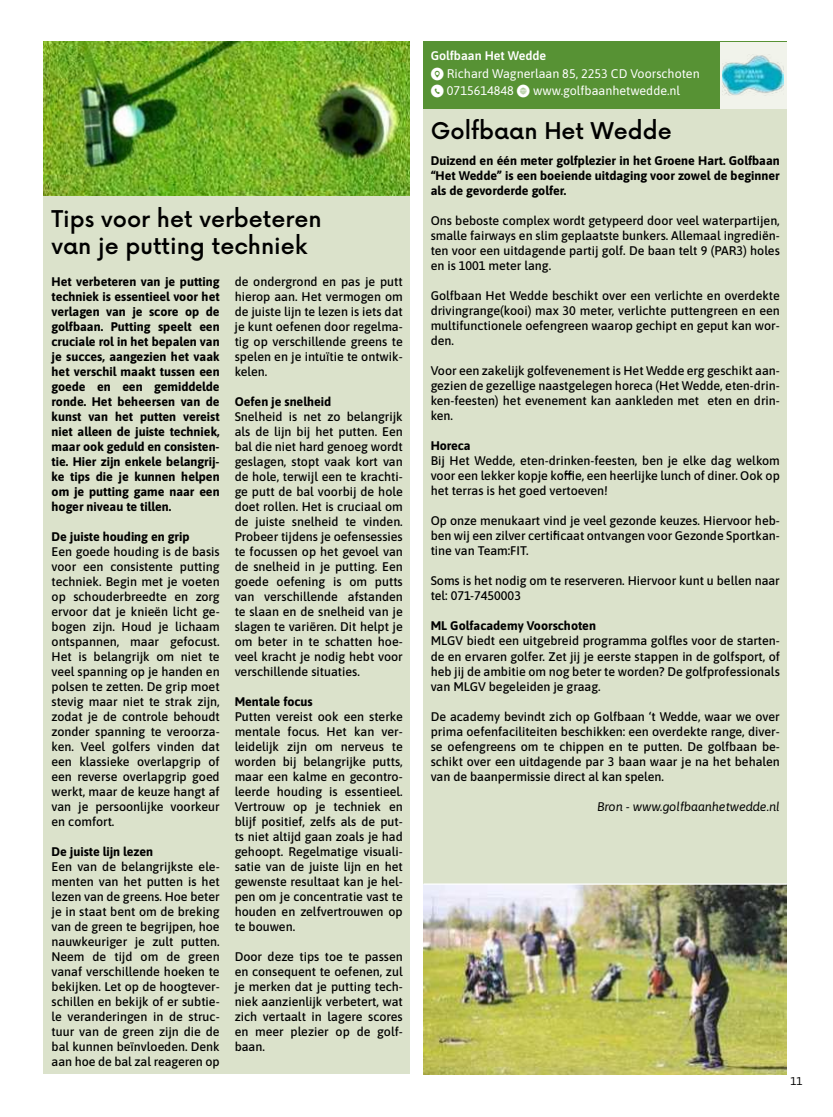
<style>
.page{position:relative;width:833px;height:1117px;background:#fff}
.page>*{position:absolute;margin:0;border:0;box-sizing:border-box;transform-origin:0 0}
.t1{font:500 28.12px/27px "Now";color:#000}
.t2{font:12.5px/15px "Asap";color:#000;text-align:justify}
.t3{font:12.5px/17.5px "Asap";color:#fff}
.t4{font:italic 12.5px "Asap";color:#000}
.t5{font:11.25px "Asap";color:#000}
.s1{font-family:"Social Media Circled"}
</style>
<div class="page">
<div style="left:423px;top:42px;width:364px;height:1033px;background:#dbe2cb"></div>
<img style="left:423px;top:884px;width:364px;height:190px">
<div style="left:423px;top:42px;width:364px;height:32px;background:#579234"></div>
<div style="left:423px;top:59px;width:364px;height:32px;background:#579234"></div>
<div style="left:423px;top:77px;width:364px;height:32px;background:#579234"></div>
<hr style="left:423px;top:883px;width:364px;height:1px;background:#fff">
<div style="left:720px;top:42px;width:67px;height:67px;background:#f1f3eb"></div>
<img style="left:722px;top:55px;width:61px;height:41px">
<div style="left:43px;top:42px;width:367px;height:1031px;background:#dbe2cb"></div>
<img style="left:43px;top:42px;width:367px;height:153px">
<h1 class="t1" style="left:51px;top:207px;width:272px">Tips voor het verbeteren van je putting techniek</h1>
<p class="t2" style="left:52px;top:274px;width:170px">Het verbeteren van je putting techniek is essentieel voor het verlagen van je score op de golfbaan. Putting speelt een cruciale rol in het bepalen van je succes, aangezien het vaak het verschil maakt tussen een goede en een gemiddelde ronde. Het beheersen van de kunst van het putten vereist niet alleen de juiste techniek, maar ook geduld en consisten&shy;tie. Hier zijn enkele belangrij&shy;ke tips die je kunnen helpen om je putting game naar een hoger niveau te tillen.</p>
<p class="t2" style="left:52px;top:529px;width:170px;text-align:left">De juiste houding en grip<br>Een goede houding is de basis voor een consistente putting techniek. Begin met je voeten op schouderbreedte en zorg ervoor dat je knieën licht ge&shy;bogen zijn. Houd je lichaam ontspannen, maar gefocust.<br>Het is belangrijk om niet te veel spanning op je handen en polsen te zetten. De grip moet stevig maar niet te strak zijn, zodat je de controle behoudt zonder spanning te veroorza&shy;ken. Veel golfers vinden dat een klassieke overlapgrip of een reverse overlapgrip goed werkt, maar de keuze hangt af van je persoonlijke voorkeur en comfort.</p>
<p class="t2" style="left:52px;top:844px;width:170px;text-align:left">De juiste lijn lezen<br>Een van de belangrijkste ele&shy;menten van het putten is het lezen van de greens. Hoe beter je in staat bent om de breking van de green te begrijpen, hoe nauwkeuriger je zult putten.<br>Neem de tijd om de green vanaf verschillende hoeken te bekijken. Let op de hoogtever&shy;schillen en bekijk of er subtie&shy;le veranderingen in de struc&shy;tuur van de green zijn die de bal kunnen beïnvloeden. Denk aan hoe de bal zal reageren op</p>
<p class="t2" style="left:235px;top:274px;width:170px">de ondergrond en pas je putt hierop aan. Het vermogen om de juiste lijn te lezen is iets dat je kunt oefenen door regelma&shy;tig op verschillende greens te spelen en je intuïtie te ontwik&shy;kelen.</p>
<p class="t2" style="left:235px;top:394px;width:170px;text-align:left">Oefen je snelheid<br>Snelheid is net zo belangrijk als de lijn bij het putten. Een bal die niet hard genoeg wordt geslagen, stopt vaak kort van de hole, terwijl een te krachti&shy;ge putt de bal voorbij de hole doet rollen. Het is cruciaal om de juiste snelheid te vinden.<br>Probeer tijdens je oefensessies te focussen op het gevoel van de snelheid in je putting. Een goede oefening is om putts van verschillende afstanden te slaan en de snelheid van je slagen te variëren. Dit helpt je om beter in te schatten hoe&shy;veel kracht je nodig hebt voor verschillende situaties.</p>
<p class="t2" style="left:235px;top:694px;width:170px;text-align:left">Mentale focus<br>Putten vereist ook een sterke mentale focus. Het kan ver&shy;leidelijk zijn om nerveus te worden bij belangrijke putts, maar een kalme en gecontro&shy;leerde houding is essentieel.<br>Vertrouw op je techniek en blijf positief, zelfs als de put&shy;ts niet altijd gaan zoals je had gehoopt. Regelmatige visuali&shy;satie van de juiste lijn en het gewenste resultaat kan je hel&shy;pen om je concentratie vast te houden en zelfvertrouwen op te bouwen.</p>
<p class="t2" style="left:235px;top:949px;width:170px">Door deze tips toe te passen en consequent te oefenen, zul je merken dat je putting tech&shy;niek aanzienlijk verbetert, wat zich vertaalt in lagere scores en meer plezier op de golf&shy;baan.</p>
<p class="t3" style="left:431px;top:48px;width:270px">Golfbaan Het Wedde<br><span class="s1">9</span> Richard Wagnerlaan 85, 2253 CD Voorschoten <span class="s1">m</span> 0715614848 <span class="s1">K</span> www.golfbaanhetwedde.nl</p>
<h1 class="t1" style="left:431px;top:118px;width:242px">Golfbaan Het Wedde</h1>
<p class="t2" style="left:431px;top:154px;width:351px">Duizend en één meter golfplezier in het Groene Hart. Golfbaan &lt;Het Wedde= is een boeiende uitdaging voor zowel de beginner als de gevorderde golfer.</p>
<p class="t2" style="left:431px;top:214px;width:351px">Ons beboste complex wordt getypeerd door veel waterpartijen, smalle fairways en slim geplaatste bunkers. Allemaal ingrediën&shy;ten voor een uitdagende partij golf. De baan telt 9 (PAR3) holes en is 1001 meter lang.</p>
<p class="t2" style="left:431px;top:289px;width:351px">Golfbaan Het Wedde beschikt over een verlichte en overdekte drivingrange(kooi) max 30 meter, verlichte puttengreen en een multifunctionele oefengreen waarop gechipt en geput kan wor&shy;den.</p>
<p class="t2" style="left:431px;top:364px;width:351px">Voor een zakelijk golfevenement is Het Wedde erg geschikt aan&shy;gezien de gezellige naastgelegen horeca (Het Wedde, eten-drin&shy;ken-feesten) het evenement kan aankleden met eten en drin&shy;ken.</p>
<p class="t2" style="left:431px;top:439px;width:351px;text-align:left">Horeca<br>Bij Het Wedde, eten-drinken-feesten, ben je elke dag welkom voor een lekker kopje koïe, een heerlijke lunch of diner. Ook op het terras is het goed vertoeven!</p>
<p class="t2" style="left:431px;top:514px;width:351px">Op onze menukaart vind je veel gezonde keuzes. Hiervoor heb&shy;ben wij een zilver certiocaat ontvangen voor Gezonde Sportkan&shy;tine van Team:FIT.</p>
<p class="t2" style="left:431px;top:574px;width:351px">Soms is het nodig om te reserveren. Hiervoor kunt u bellen naar tel: 071-7450003</p>
<p class="t2" style="left:431px;top:619px;width:351px;text-align:left">ML Golfacademy Voorschoten<br>MLGV biedt een uitgebreid programma golnes voor de starten&shy;de en ervaren golfer. Zet jij je eerste stappen in de golfsport, of heb jij de ambitie om nog beter te worden? De golfprofessionals van MLGV begeleiden je graag.</p>
<p class="t2" style="left:431px;top:709px;width:351px">De academy bevindt zich op Golfbaan 8t Wedde, waar we over prima oefenfaciliteiten beschikken: een overdekte range, diver&shy;se oefengreens om te chippen en te putten. De golfbaan be&shy;schikt over een uitdagende par 3 baan waar je na het behalen van de baanpermissie direct al kan spelen.</p>
<p class="t4" style="left:597px;top:800px;width:184px">Bron - www.golfbaanhetwedde.nl</p>
<p class="t5" style="left:790px;top:1075px;width:14px">11</p>
</div>
